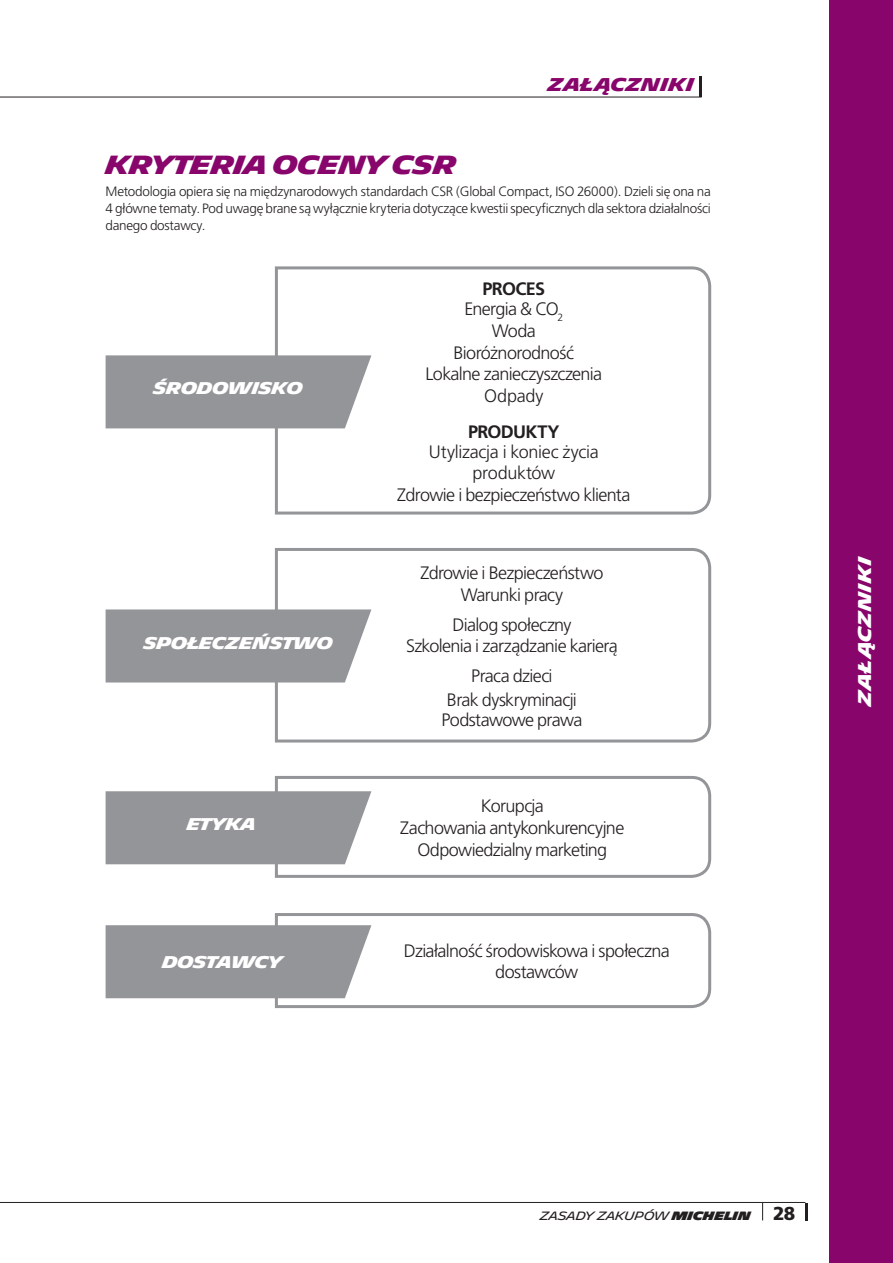
<style>
.page{position:relative;width:893px;height:1263px;background:#fff}
.page>*{position:absolute;margin:0;border:0;box-sizing:border-box;transform-origin:0 0}
.t1{font:700 25.5px "Michelin";letter-spacing:-.03em;color:#88056b}
.t2{font:300 18px/21.6px "Frutiger CE";letter-spacing:-.035em;color:#231f20;text-align:center}
.t3{font:700 18px "Michelin";color:#88056b}
.t4{font:700 18px "Michelin";letter-spacing:.015em;color:#fff}
.t5{font:700 18px "Frutiger CE";letter-spacing:-.035em;color:#231f20}
.t6{font:700 16.5px "Michelin";letter-spacing:-.035em;color:#fff}
.t7{font:700 16.5px "Michelin";letter-spacing:-.07em;color:#fff}
.t8{font:300 13.5px/17.2px "Frutiger CE";letter-spacing:-.02em;color:#231f20;text-align:justify}
.t9{font:11.7px "Michelin";letter-spacing:-.025em;color:#231f20}
.s1{font-weight:700}
.s2{font-weight:900}
.s3{font-family:"Frutiger";font-weight:900;font-size:18.75px}
</style>
<div class="page">
<hr style="left:0;top:1202px;width:805px;height:1px;background:#231f20">
<svg style="left:762px;top:1203px;width:1px;height:17px"></svg>
<hr style="left:805px;top:1202px;width:3px;height:18px;background:#231f20">
<hr style="left:0;top:97px;width:702px;height:1px;background:#231f20">
<hr style="left:699px;top:77px;width:3px;height:20px;background:#231f20">
<div style="left:106px;top:791px;width:167px;height:73px;background:#939598"></div>
<div style="left:106px;top:609px;width:167px;height:73px;background:#939598"></div>
<div style="left:106px;top:355px;width:167px;height:73px;background:#939598"></div>
<svg style="left:273px;top:266px;width:439px;height:249px"></svg>
<svg style="left:273px;top:548px;width:439px;height:195px"></svg>
<svg style="left:273px;top:776px;width:439px;height:102px"></svg>
<svg style="left:106px;top:913px;width:606px;height:95px"></svg>
<div style="left:829px;top:0;width:64px;height:1263px;background:#88056b"></div>
<p class="t3" style="left:548px;top:78px;width:148px">ZAŁĄCZNIKI</p>
<h1 class="t1" style="left:106px;top:156px;width:353px">KRYTERIA OCENY CSR</h1>
<p class="t8" style="left:106px;top:184px;width:607px">Metodologia opiera się na międzynarodowych standardach CSR (Global Compact, ISO 26000). Dzieli się ona na 4 główne tematy. Pod uwagę brane są wyłącznie kryteria dotyczące kwestii specyficznych dla sektora działalności danego dostawcy.</p>
<p class="t6" style="left:153px;top:382px;width:151px">ŚRODOWISKO</p>
<p class="t6" style="left:144px;top:637px;width:191px">SPOŁECZEŃSTWO</p>
<p class="t6" style="left:187px;top:818px;width:71px">ETYKA</p>
<p class="t7" style="left:162px;top:956px;width:122px">DOSTAWCY</p>
<p class="t2" style="left:425px;top:280px;width:178px"><span class="s1">PROCES<br></span>Energia &amp; CO<sub>2<br></sub>Woda<br>Bioróżnorodność<br>Lokalne zanieczyszczenia<br>Odpady</p>
<p class="t5" style="left:468px;top:424px;width:93px">PRODUKTY</p>
<p class="t2" style="left:397px;top:442px;width:235px">Utylizacja i koniec życia produktów<br>Zdrowie i bezpieczeństwo klienta</p>
<p class="t2" style="left:420px;top:563px;width:185px">Zdrowie i Bezpieczeństwo<br>Warunki pracy</p>
<p class="t2" style="left:406px;top:615px;width:213px">Dialog społeczny<br>Szkolenia i zarządzanie karierą</p>
<p class="t2" style="left:447px;top:666px;width:131px;line-height:23.1px">Praca dzieci<br>Brak dyskryminacji</p>
<p class="t2" style="left:441px;top:710px;width:142px">Podstawowe prawa</p>
<p class="t2" style="left:400px;top:797px;width:226px">Korupcja<br>Zachowania antykonkurencyjne<br>Odpowiedzialny marketing</p>
<p class="t2" style="left:404px;top:941px;width:267px">Działalność środowiskowa i społeczna dostawców</p>
<p class="t4" style="left:858px;top:706px;width:150px;rotate:-90deg">ZAŁĄCZNIKI</p>
<p class="t9" style="left:540px;top:1212px;width:257px">ZASADY ZAKUPÓW <span class="s2">MICHELIN</span> <span class="s3">28</span></p>
</div>
